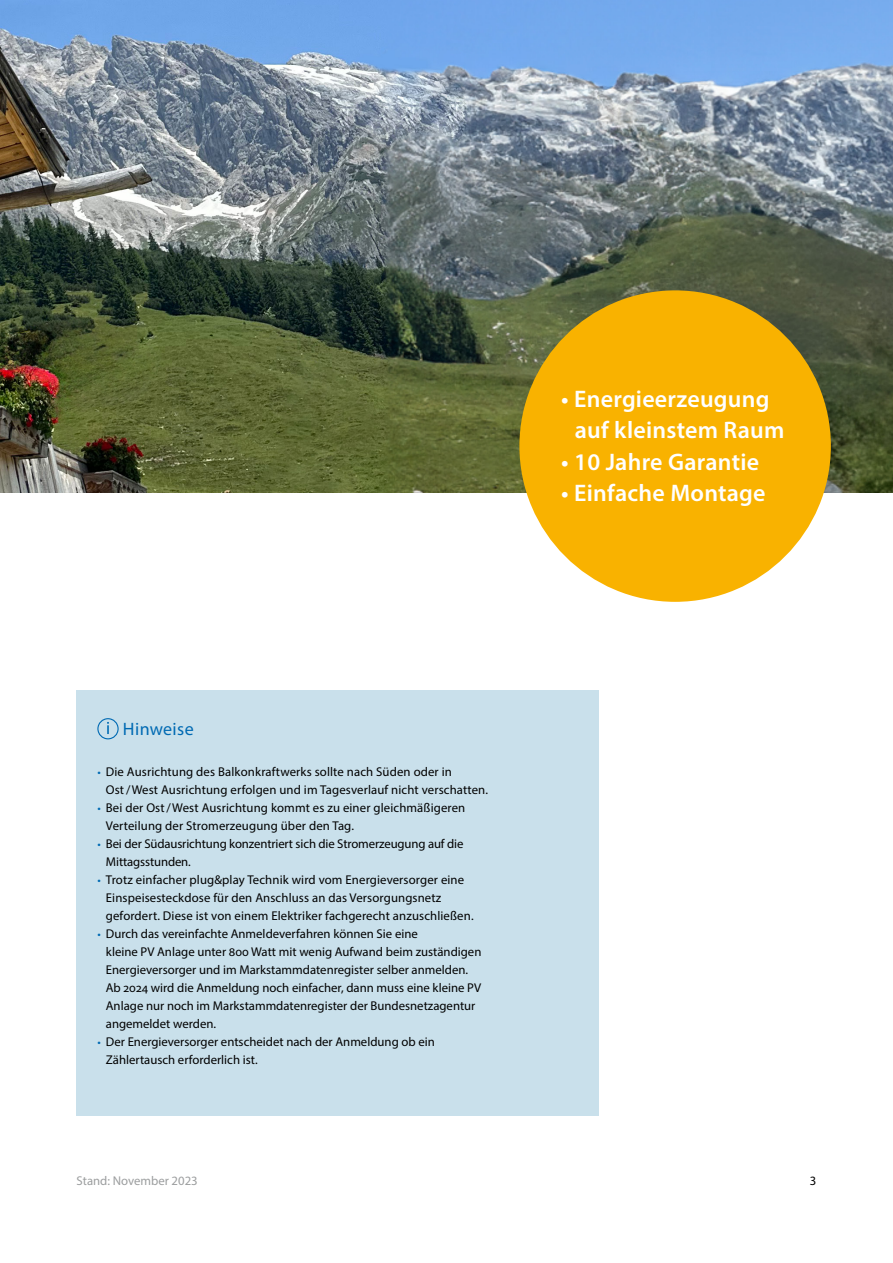
<style>
.page{position:relative;width:893px;height:1263px;background:#fff}
.page>*{position:absolute;margin:0;border:0;box-sizing:border-box;transform-origin:0 0}
.t1{font:600 24px/31.5px "Myriad Pro";letter-spacing:.01em;color:#fff}
.t2{font:18px "Myriad Pro";letter-spacing:.02em;color:#006ab3}
.t3{font:12.75px/18px "Myriad Pro";color:#000}
.t4{font:12.75px "Myriad Pro";color:#9c9e9f}
.s1{font-size:12px;color:#006ab3}
</style>
<div class="page">
<img style="left:0;top:0;width:893px;height:492px">
<div style="left:76px;top:690px;width:523px;height:426px;background:#c9e0eb"></div>
<svg style="left:107px;top:722px;width:2px;height:12px"></svg>
<div style="left:97px;top:718px;width:22px;height:21px;border:1px solid #006ab3;border-radius:50%"></div>
<div style="left:519px;top:290px;width:312px;height:312px;background:#f9b200;border-radius:50%"></div>
<h1 class="t1" style="left:575px;top:382px;width:211px;text-indent:-13px">• Energieerzeugung auf kleinstem Raum</h1>
<h1 class="t1" style="left:561px;top:445px;width:199px">• 10 Jahre Garantie</h1>
<h1 class="t1" style="left:561px;top:477px;width:206px">• Einfache Montage</h1>
<h2 class="t2" style="left:123px;top:718px;width:72px">Hinweise</h2>
<p class="t3" style="left:106px;top:762px;width:384px;text-indent:-9px"><span class="s1">•</span> Die Ausrichtung des Balkonkraftwerks sollte nach Süden oder in<br>Ost/West Ausrichtung erfolgen und im Tagesverlauf nicht verschatten.</p>
<p class="t3" style="left:106px;top:798px;width:361px;text-indent:-9px"><span class="s1">•</span> Bei der Ost/West Ausrichtung kommt es zu einer gleichmäßigeren<br>Verteilung der Stromerzeugung über den Tag.</p>
<p class="t3" style="left:106px;top:834px;width:359px;text-indent:-9px"><span class="s1">•</span> Bei der Südausrichtung konzentriert sich die Stromerzeugung auf die<br>Mittagsstunden.</p>
<p class="t3" style="left:106px;top:870px;width:369px;text-indent:-9px"><span class="s1">•</span> Trotz einfacher plug&amp;play Technik wird vom Energieversorger eine<br>Einspeisesteckdose für den Anschluss an das Versorgungsnetz gefordert. Diese ist von einem Elektriker fachgerecht anzuschließen.</p>
<p class="t3" style="left:106px;top:924px;width:377px;text-indent:-9px"><span class="s1">•</span> Durch das vereinfachte Anmeldeverfahren können Sie eine<br>kleine PV Anlage unter 800 Watt mit wenig Aufwand beim zuständigen Energieversorger und im Markstammdatenregister selber anmelden.<br>Ab 2024 wird die Anmeldung noch einfacher, dann muss eine kleine PV Anlage nur noch im Markstammdatenregister der Bundesnetzagentur angemeldet werden.</p>
<p class="t3" style="left:106px;top:1032px;width:331px;text-indent:-9px"><span class="s1">•</span> Der Energieversorger entscheidet nach der Anmeldung ob ein<br>Zählertausch erforderlich ist.</p>
<p class="t4" style="left:77px;top:1173px;width:123px">Stand: November 2023</p>
<p class="t3" style="left:810px;top:1172px;width:8px">3</p>
</div>
